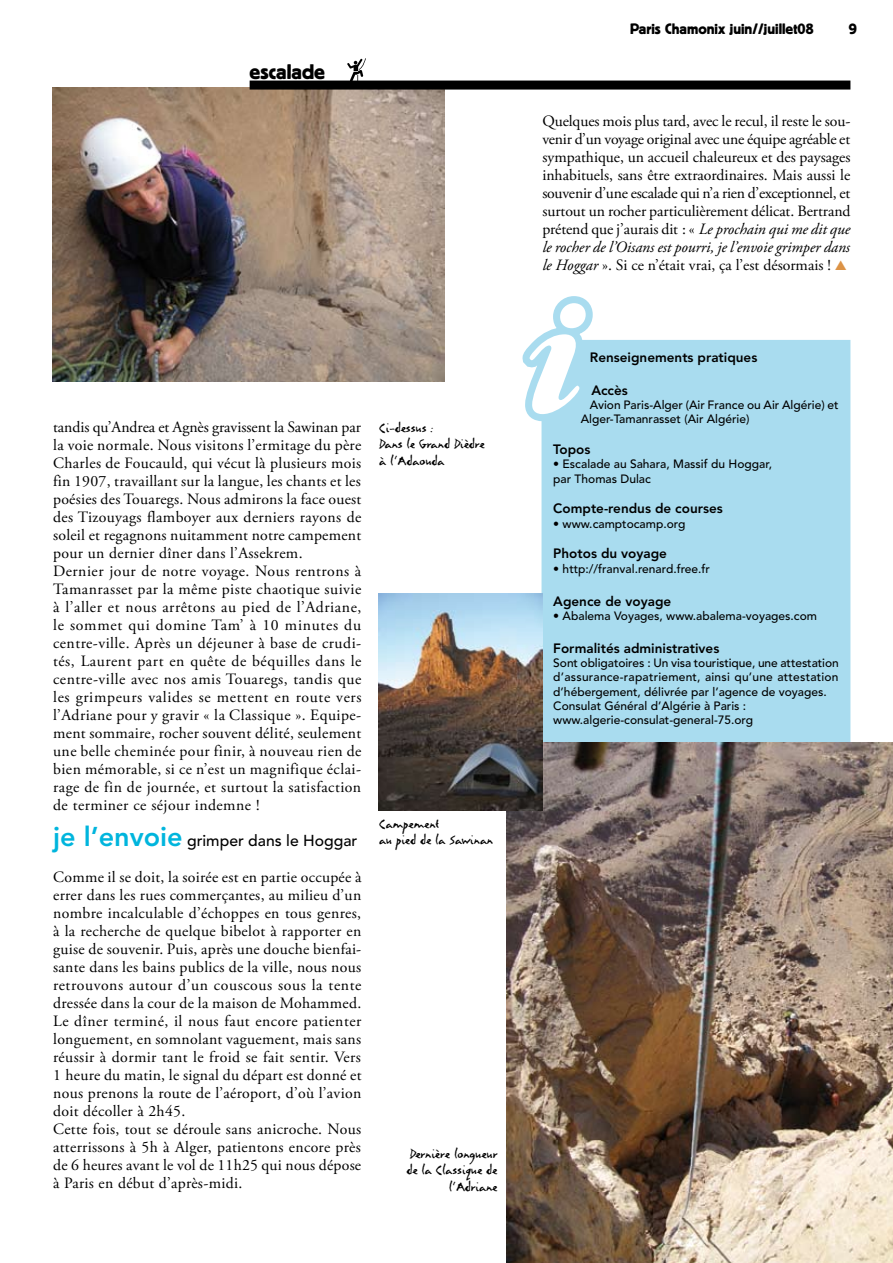
<style>
.page{position:relative;width:893px;height:1263px;background:#fff}
.page>*{position:absolute;margin:0;border:0;box-sizing:border-box;transform-origin:0 0}
.t1{font:169.35px "Carta";color:#fff}
.t2{font:21px "Block BE";color:#000}
.t3{font:16.5px/16.5px "Lettres Eclatees";color:#000}
.t4{font:15.75px/18px "Adobe Garamond Pro";letter-spacing:.02em;color:#000}
.t5{font:15.75px "Adobe Garamond Pro";color:#000}
.t6{font:500 15.75px "Avenir";color:#000}
.t7{font:15px "Block BE";color:#000}
.t8{font:800 13.5px "Avenir";color:#000}
.t9{font:500 12px/14.2px "Avenir";color:#000}
.s1{font-weight:800;font-size:27px;color:#00b5dd}
.s2{font-style:italic}
.s3{color:#dc9346}
</style>
<div class="page">
<div style="left:547px;top:345px;width:298px;height:398px;background:#a9dcef"></div>
<div style="left:541px;top:340px;width:309px;height:408px;border:10px solid #a9dcef"></div>
<svg style="left:522px;top:296px;width:78px;height:132px"></svg>
<img style="left:52px;top:87px;width:392px;height:294px">
<img style="left:506px;top:743px;width:387px;height:520px">
<img style="left:379px;top:593px;width:163px;height:218px">
<svg style="left:347px;top:58px;width:19px;height:23px"></svg>
<div style="left:250px;top:81px;width:600px;height:9px;background:#000"></div>
<h2 class="t2" style="left:250px;top:60px;width:77px">escalade</h2>
<p class="t5" style="left:53px;top:418px;width:309px">tandis qu’Andrea et Agnès gravissent la Sawinan par</p>
<p class="t4" style="left:53px;top:437px;width:310px">la voie normale. Nous visitons l’ermitage du père Charles de Foucauld, qui vécut là plusieurs mois fin 1907, travaillant sur la langue, les chants et les poésies des Touaregs. Nous admirons la face ouest des Tizouyags flamboyer aux derniers rayons de soleil et regagnons nuitamment notre campement pour un dernier dîner dans l’Assekrem.<br>Dernier jour de notre voyage. Nous rentrons à Tamanrasset par la même piste chaotique suivie à l’aller et nous arrêtons au pied de l’Adriane, le sommet qui domine Tam’ à 10 minutes du centre-ville. Après un déjeuner à base de crudi&shy;tés, Laurent part en quête de béquilles dans le centre-ville avec nos amis Touaregs, tandis que les grimpeurs valides se mettent en route vers l’Adriane pour y gravir « la Classique ». Equipe&shy;ment sommaire, rocher souvent délité, seulement une belle cheminée pour finir, à nouveau rien de bien mémorable, si ce n’est un magnifique éclai&shy;rage de fin de journée, et surtout la satisfaction de terminer ce séjour indemne !</p>
<p class="t6" style="left:53px;top:831px;width:306px"><span class="s1">je l’envoie</span> grimper dans le Hoggar</p>
<p class="t4" style="left:53px;top:869px;width:310px">Comme il se doit, la soirée est en partie occupée à errer dans les rues commerçantes, au milieu d’un nombre incalculable d’échoppes en tous genres, à la recherche de quelque bibelot à rapporter en guise de souvenir. Puis, après une douche bienfai&shy;sante dans les bains publics de la ville, nous nous retrouvons autour d’un couscous sous la tente dressée dans la cour de la maison de Mohammed.<br>Le dîner terminé, il nous faut encore patienter longuement, en somnolant vaguement, mais sans réussir à dormir tant le froid se fait sentir. Vers 1 heure du matin, le signal du départ est donné et nous prenons la route de l’aéroport, d’où l’avion doit décoller à 2h45.<br>Cette fois, tout se déroule sans anicroche. Nous atterrissons à 5h à Alger, patientons encore près de 6 heures avant le vol de 11h25 qui nous dépose à Paris en début d’après-midi.</p>
<p class="t3" style="left:379px;top:421px;width:107px">Ci-dessus :<br>Dans le Grand Dièdre à l’Adaouda</p>
<p class="t3" style="left:379px;top:817px;width:115px">Campement<br>au pied de la Sawinan</p>
<p class="t3" style="left:406px;top:1147px;width:93px;text-align:right">Dernière longueur de la Classique de l’Adriane</p>
<p class="t7" style="left:630px;top:20px;width:185px">Paris Chamonix juin//juillet08</p>
<p class="t4" style="left:542px;top:113px;width:310px;text-align:justify">Quelques mois plus tard, avec le recul, il reste le sou&shy;venir d’un voyage original avec une équipe agréable et sympathique, un accueil chaleureux et des paysages inhabituels, sans être extraordinaires. Mais aussi le souvenir d’une escalade qui n’a rien d’exceptionnel, et surtout un rocher particulièrement délicat. Bertrand prétend que j’aurais dit : « <span class="s2">Le prochain qui me dit que le rocher de l’Oisans est pourri, je l’envoie grimper dans le Hoggar</span> ». Si ce n’était vrai, ça l’est désormais ! <span class="s3">▲</span></p>
<h1 class="t1" style="left:530px;top:255px;width:59px">z</h1>
<p class="t8" style="left:590px;top:349px;width:169px">Renseignements pratiques</p>
<p class="t8" style="left:591px;top:382px;width:38px">Accès</p>
<p class="t9" style="left:581px;top:398px;width:259px;text-indent:9px">Avion Paris-Alger (Air France ou Air Algérie) et<br>Alger-Tamanrasset (Air Algérie)</p>
<p class="t8" style="left:553px;top:441px;width:39px">Topos</p>
<p class="t9" style="left:553px;top:457px;width:220px">• Escalade au Sahara, Massif du Hoggar, par Thomas Dulac</p>
<p class="t8" style="left:553px;top:501px;width:171px">Compte-rendus de courses</p>
<p class="t9" style="left:553px;top:517px;width:134px">• www.camptocamp.org</p>
<p class="t8" style="left:553px;top:546px;width:115px">Photos du voyage</p>
<p class="t9" style="left:553px;top:562px;width:158px">• http://franval.renard.free.fr</p>
<p class="t8" style="left:553px;top:593px;width:120px">Agence de voyage</p>
<p class="t9" style="left:553px;top:609px;width:265px">• Abalema Voyages, www.abalema-voyages.com</p>
<p class="t8" style="left:553px;top:640px;width:168px">Formalités administratives</p>
<p class="t9" style="left:553px;top:656px;width:287px">Sont obligatoires : Un visa touristique, une attestation d’assurance-rapatriement, ainsi qu’une attestation d’hébergement, délivrée par l’agence de voyages.<br>Consulat Général d’Algérie à Paris : www.algerie-consulat-general-75.org</p>
</div>
